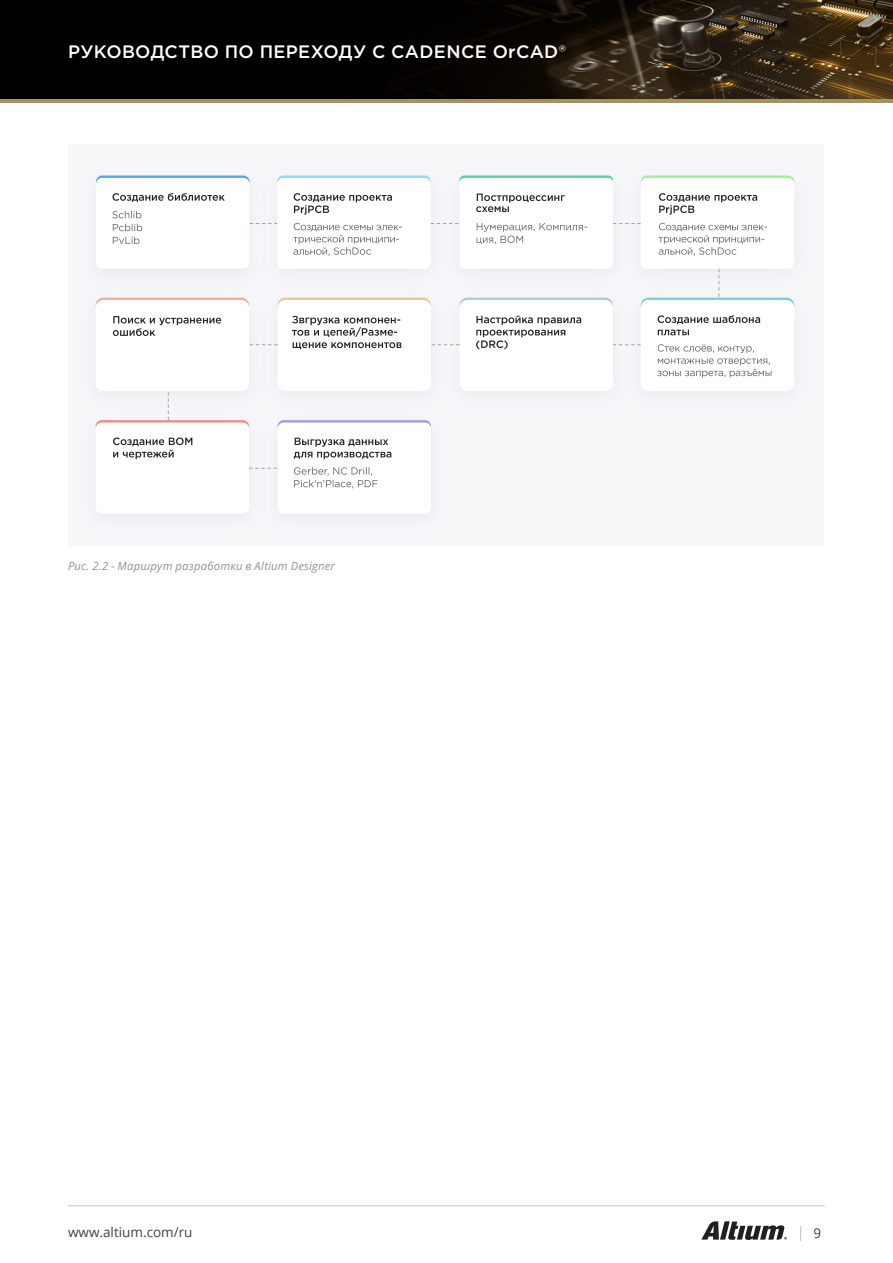
<style>
.page{position:relative;width:893px;height:1263px;background:#fff}
.page>*{position:absolute;margin:0;border:0;box-sizing:border-box;transform-origin:0 0}
.t1{font:500 18px "Gotham Pro";letter-spacing:.02em;color:#fff}
.t2{font:13.5px "Open Sans";color:#414243}
.signature{font:italic 11.25px "Open Sans";letter-spacing:.02em;color:#919396}
.s1{font-family:"Gotham";font-weight:400}
</style>
<div class="page">
<svg style="left:701px;top:1221px;width:86px;height:19px"></svg>
<hr style="left:68px;top:1205px;width:757px;height:1px;background:#bebfc2">
<svg style="left:800px;top:1226px;width:1px;height:15px"></svg>
<img style="left:0;top:0;width:893px;height:99px">
<hr style="left:0;top:99px;width:893px;height:4px;background:#a6925d">
<img style="left:86px;top:167px;width:722px;height:367px">
<h1 class="t1" style="left:68px;top:41px;width:499px">РУКОВОДСТВО ПО ПЕРЕХОДУ C CADENCE OrCAD<span class="s1">®</span></h1>
<p class="signature" style="left:68px;top:558px;width:268px">Рис. 2.2 - Маршрут разработки в Altium Designer</p>
<p class="t2" style="left:68px;top:1222px;width:126px">www.altium.com/ru</p>
<p class="t2" style="left:813px;top:1224px;width:9px">9</p>
</div>
